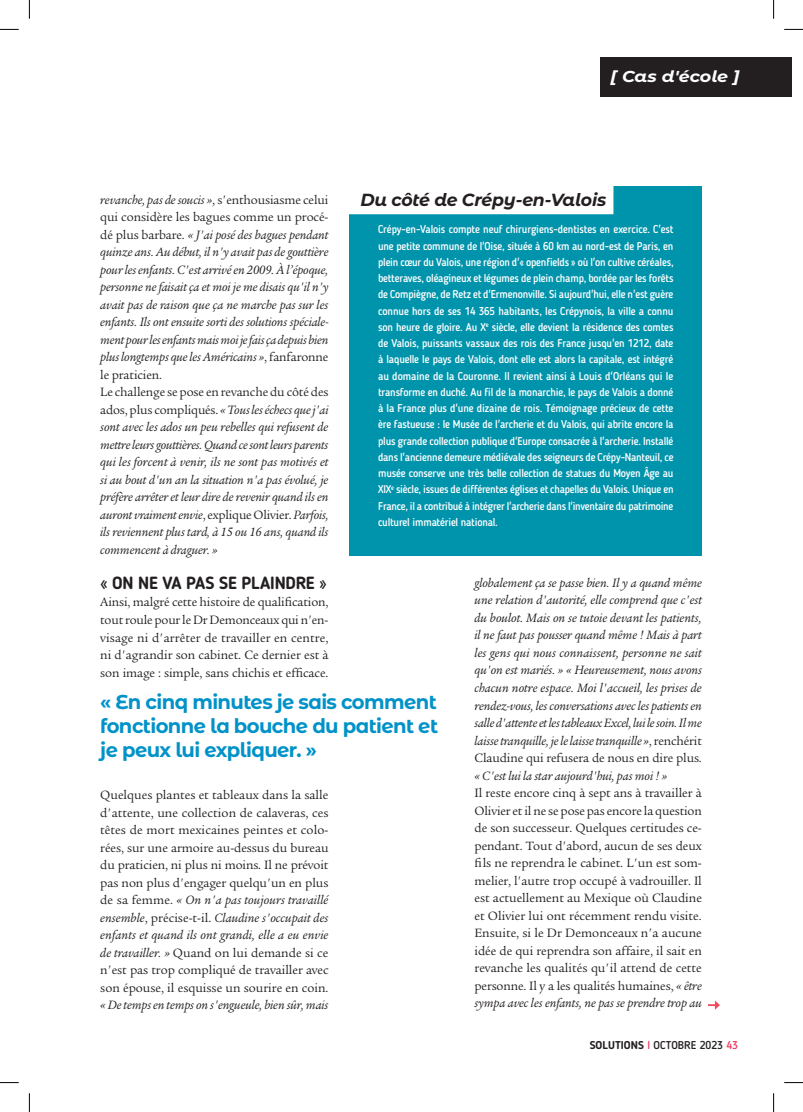
<style>
.page{position:relative;width:803px;height:1112px;background:#fff}
.page>*{position:absolute;margin:0;border:0;box-sizing:border-box;transform-origin:0 0}
.t1{font:700 20px/24px "Montserrat Alternates";letter-spacing:-.03em;color:#0092c8;text-align:justify}
.t2{font:italic 700 17.5px "Montserrat Alternates";letter-spacing:-.01em;color:#231f20}
.t3{font:700 17.5px "Blogger Sans";letter-spacing:-.01em;color:#231f20}
.t4{font:italic 700 15.75px "Montserrat Alternates";letter-spacing:-.005em;color:#fff;scale:1.11 1}
.t5{font:italic 13.12px/17.5px "Legacy Serif Std";letter-spacing:-.01em;color:#231f20}
.t6{font:13.12px/17.5px "Legacy Serif Std";letter-spacing:-.005em;color:#231f20;text-align:justify}
.t7{font:500 11.25px/16.2px "Blogger Sans";letter-spacing:-.02em;color:#fff;text-align:justify;scale:.94 1}
.t8{font:500 11.25px "Blogger Sans";color:#231f20}
.s1{font-style:normal}
.s2{font-style:italic}
.s3{font-weight:700}
.s4{color:#ee3b60}
</style>
<div class="page">
<div style="left:350px;top:186px;width:352px;height:370px;background:#0094ac"></div>
<div style="left:346px;top:178px;width:267px;height:36px;background:#fff"></div>
<svg style="left:708px;top:1000px;width:12px;height:9px"></svg>
<div style="left:600px;top:58px;width:191px;height:39px;background:#231f20"></div>
<svg style="left:0;top:29px;width:19px;height:1px"></svg>
<svg style="left:784px;top:29px;width:19px;height:1px"></svg>
<svg style="left:0;top:1082px;width:19px;height:1px"></svg>
<svg style="left:784px;top:1082px;width:19px;height:1px"></svg>
<svg style="left:29px;top:0;width:1px;height:19px"></svg>
<svg style="left:29px;top:1093px;width:1px;height:18px"></svg>
<svg style="left:773px;top:0;width:1px;height:19px"></svg>
<svg style="left:773px;top:1093px;width:1px;height:18px"></svg>
<p class="t4" style="left:610px;top:65px;width:118px">[ Cas d'école ]</p>
<h2 class="t2" style="left:360px;top:187px;width:247px">Du côté de Crépy-en-Valois</h2>
<p class="t7" style="left:378px;top:221px;width:316px">Crépy-en-Valois compte neuf chirurgiens-dentistes en exercice. C'est une petite commune de l'Oise, située à 60 km au nord-est de Paris, en plein cœur du Valois, une région d'« openfields » où l'on cultive céréales, betteraves, oléagineux et légumes de plein champ, bordée par les forêts de Compiègne, de Retz et d'Ermenonville. Si aujourd'hui, elle n'est guère connue hors de ses 14 365 habitants, les Crépynois, la ville a connu son heure de gloire. Au X<sup>e</sup> siècle, elle devient la résidence des comtes de Valois, puissants vassaux des rois des France jusqu'en 1212, date à laquelle le pays de Valois, dont elle est alors la capitale, est intégré au domaine de la Couronne. Il revient ainsi à Louis d'Orléans qui le transforme en duché. Au fil de la monarchie, le pays de Valois a donné à la France plus d'une dizaine de rois. Témoignage précieux de cette ère fastueuse : le Musée de l'archerie et du Valois, qui abrite encore la plus grande collection publique d'Europe consacrée à l'archerie. Installé dans l'ancienne demeure médiévale des seigneurs de Crépy-Nanteuil, ce musée conserve une très belle collection de statues du Moyen Âge au XIX<sup>e</sup> siècle, issues de différentes églises et chapelles du Valois. Unique en France, il a contribué à intégrer l'archerie dans l'inventaire du patrimoine culturel immatériel national.</p>
<p class="t5" style="left:100px;top:191px;width:230px">revanche, pas de soucis »<span class="s1">, s'enthousiasme celui qui considère les bagues comme un procé&shy;dé plus barbare.</span> « J'ai posé des bagues pendant quinze ans. Au début, il n'y avait pas de gouttière pour les enfants. C'est arrivé en 2009. À l’époque, personne ne faisait ça et moi je me disais qu'il n'y avait pas de raison que ça ne marche pas sur les enfants. Ils ont ensuite sorti des solutions spéciale&shy;ment pour les enfants mais moi je fais ça depuis bien plus longtemps que les Américains »<span class="s1">, fanfaronne le praticien.<br>Le challenge se pose en revanche du côté des ados, plus compliqués.</span> « Tous les échecs que j'ai sont avec les ados un peu rebelles qui refusent de mettre leurs gouttières. Quand ce sont leurs parents qui les forcent à venir, ils ne sont pas motivés et si au bout d'un an la situation n'a pas évolué, je préfère arrêter et leur dire de revenir quand ils en auront vraiment envie<span class="s1">, explique Olivier.</span> Parfois, ils reviennent plus tard, à 15 ou 16 ans, quand ils commencent à draguer. »</p>
<h2 class="t3" style="left:100px;top:572px;width:228px">« ON NE VA PAS SE PLAINDRE »</h2>
<p class="t6" style="left:100px;top:593px;width:230px">Ainsi, malgré cette histoire de qualification, tout roule pour le Dr Demonceaux qui n'en&shy;visage ni d'arrêter de travailler en centre, ni d'agrandir son cabinet. Ce dernier est à son image : simple, sans chichis et efficace.</p>
<p class="t5" style="left:474px;top:574px;width:229px;text-align:justify">globalement ça se passe bien. Il y a quand même une relation d'autorité, elle comprend que c'est du boulot. Mais on se tutoie devant les patients, il ne faut pas pousser quand même ! Mais à part les gens qui nous connaissent, personne ne sait qu'on est mariés. » « Heureusement, nous avons chacun notre espace. Moi l'accueil, les prises de rendez-vous, les conversations avec les patients en salle d'attente et les tableaux Excel, lui le soin. Il me laisse tranquille, je le laisse tranquille »<span class="s1">, renchérit Claudine qui refusera de nous en dire plus.</span></p>
<p class="t5" style="left:474px;top:766px;width:194px">« C'est lui la star aujourd'hui, pas moi ! »</p>
<p class="t6" style="left:474px;top:784px;width:229px">Il reste encore cinq à sept ans à travailler à Olivier et il ne se pose pas encore la question de son successeur. Quelques certitudes ce&shy;pendant. Tout d'abord, aucun de ses deux fils ne reprendra le cabinet. L'un est som&shy;melier, l'autre trop occupé à vadrouiller. Il est actuellement au Mexique où Claudine et Olivier lui ont récemment rendu visite.<br>Ensuite, si le Dr Demonceaux n'a aucune idée de qui reprendra son affaire, il sait en revanche les qualités qu'il attend de cette personne. Il y a les qualités humaines, <span class="s2">« être sympa avec les enfants, ne pas se prendre trop au</span></p>
<h1 class="t1" style="left:100px;top:688px;width:339px">« En cinq minutes je sais comment fonctionne la bouche du patient et je peux lui expliquer. »</h1>
<p class="t6" style="left:100px;top:786px;width:230px">Quelques plantes et tableaux dans la salle d'attente, une collection de calaveras, ces têtes de mort mexicaines peintes et colo&shy;rées, sur une armoire au-dessus du bureau du praticien, ni plus ni moins. Il ne prévoit pas non plus d'engager quelqu'un en plus de sa femme. <span class="s2">« On n'a pas toujours travaillé ensemble</span>, précise-t-il. <span class="s2">Claudine s'occupait des enfants et quand ils ont grandi, elle a eu envie de travailler. »</span> Quand on lui demande si ce n'est pas trop compliqué de travailler avec son épouse, il esquisse un sourire en coin.</p>
<p class="t5" style="left:100px;top:996px;width:230px">« De temps en temps on s'engueule, bien sûr, mais</p>
<p class="t8" style="left:590px;top:1037px;width:150px"><span class="s3">SOLUTIONS</span> <span class="s4">I</span> OCTOBRE 2023 <span class="s4">43</span></p>
</div>
